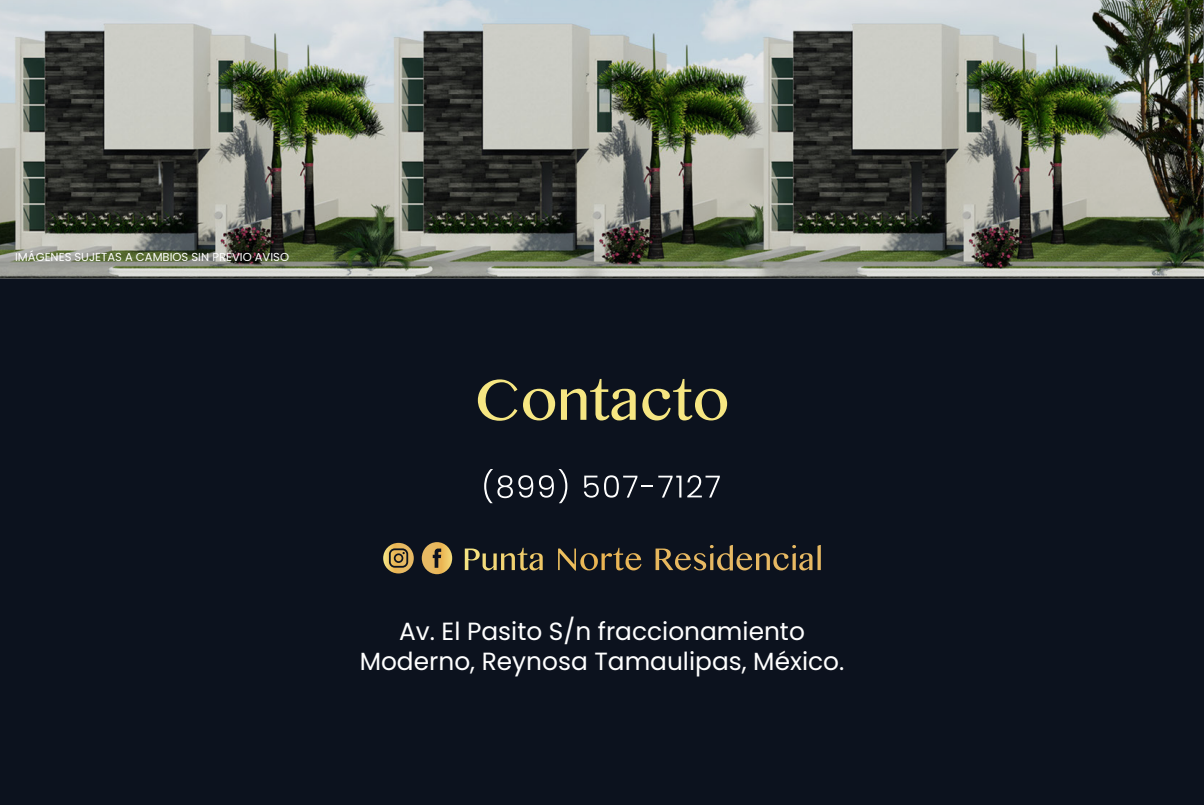
<style>
.page{position:relative;width:1204px;height:805px;background:#fff}
.page>*{position:absolute;margin:0;border:0;box-sizing:border-box;transform-origin:0 0}
.t1{font:82.8px "Sinhala MN";color:#f6e682}
.t2{font:24.9px/29.7px "Poppins";color:#fff;text-align:center}
.t3{font:11.7px "Poppins";color:#fff}
</style>
<div class="page">
<div style="left:0;top:0;width:1203px;height:804px;background:#0c121e"></div>
<svg style="left:422px;top:542px;width:30px;height:32px"></svg>
<svg style="left:383px;top:542px;width:31px;height:31px"></svg>
<svg style="left:465px;top:547px;width:77px;height:23px"></svg>
<svg style="left:558px;top:547px;width:83px;height:23px"></svg>
<svg style="left:655px;top:545px;width:165px;height:25px"></svg>
<svg style="left:484px;top:469px;width:49px;height:34px"></svg>
<svg style="left:539px;top:469px;width:28px;height:34px"></svg>
<svg style="left:584px;top:475px;width:14px;height:22px"></svg>
<svg style="left:604px;top:475px;width:77px;height:22px"></svg>
<svg style="left:687px;top:475px;width:32px;height:22px"></svg>
<img style="left:0;top:0;width:1203px;height:278px">
<p class="t3" style="left:15px;top:250px;width:275px">IMÁGENES SUJETAS A CAMBIOS SIN PREVIO AVISO</p>
<h1 class="t1" style="left:474px;top:361px;width:256px">Contacto</h1>
<p class="t2" style="left:359px;top:616px;width:486px">Av. El Pasito S/n fraccionamiento<br>Moderno, Reynosa Tamaulipas, México.</p>
</div>
